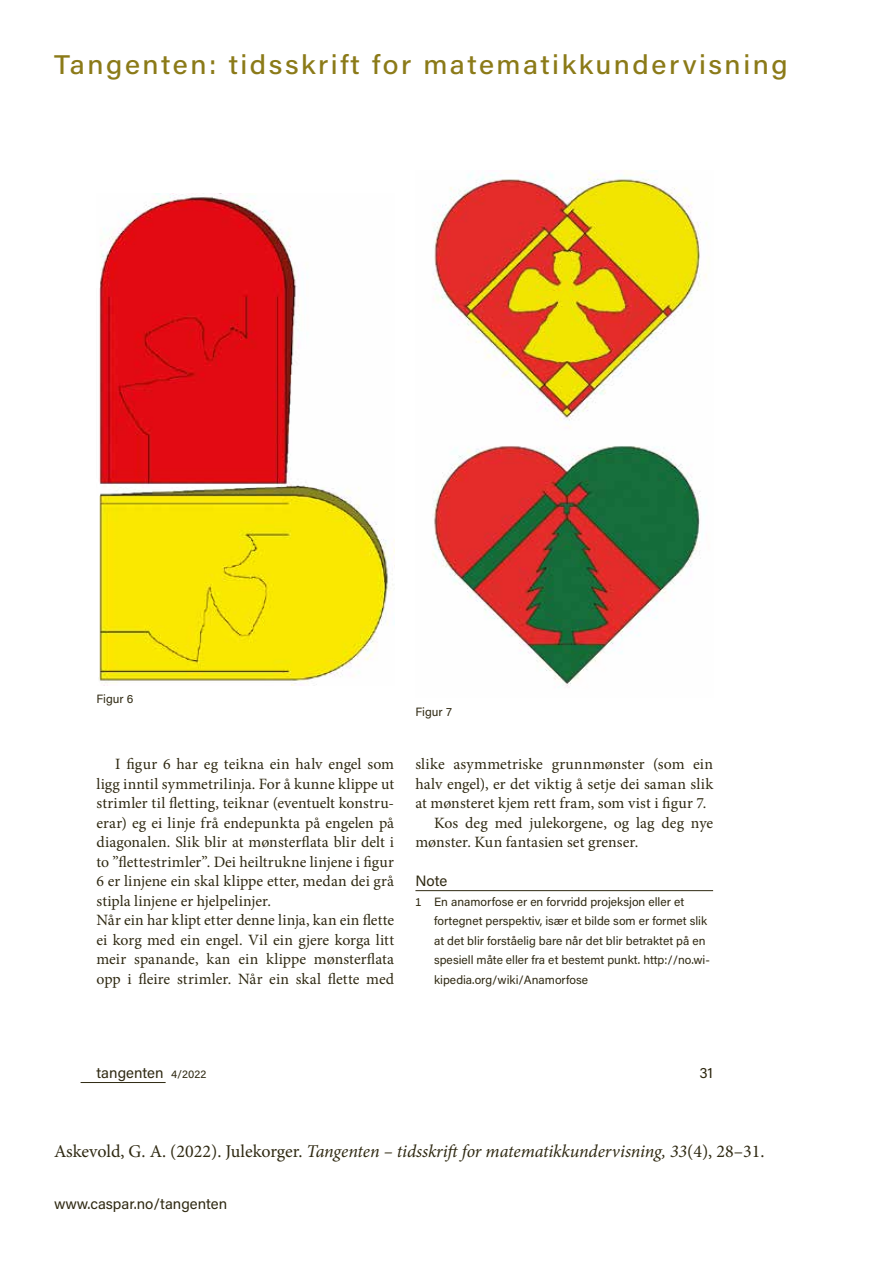
<style>
.page{position:relative;width:893px;height:1263px;background:#fff}
.page>*{position:absolute;margin:0;border:0;box-sizing:border-box;transform-origin:0 0}
.t1{font:500 27px "Acumin Pro";letter-spacing:.09em;color:#8b7a18;scale:1.05 1}
.t2{font:italic 18px "Minion Pro";letter-spacing:-.01em;color:#2f2912}
.t3{font:15.75px/19.5px "Minion Pro";color:#2f2912}
.t4{font:15px "Acumin Pro";color:#2f2912}
.t5{font:12px/19.5px "Acumin Pro";color:#2f2912}
.s1{font-size:11.25px}
.s2{font-style:normal}
</style>
<div class="page">
<hr style="left:81px;top:1082px;width:85px;height:1px;background:#2f2912">
<hr style="left:415px;top:890px;width:298px;height:1px;background:#2f2912">
<img style="left:432px;top:170px;width:275px;height:518px">
<img style="left:99px;top:193px;width:295px;height:492px">
<h1 class="t1" style="left:54px;top:46px;width:700px">Tangenten: tidsskrift for matematikkundervisning</h1>
<p class="t5" style="left:97px;top:689px;width:38px">Figur 6</p>
<p class="t5" style="left:415px;top:701px;width:38px">Figur 7</p>
<p class="t3" style="left:97px;top:754px;width:299px;text-indent:19px">I figur 6 har eg teikna ein halv engel som ligg inntil symmetrilinja. For å kunne klippe ut strimler til fletting, teiknar (eventuelt konstru&shy;erar) eg ei linje frå endepunkta på engelen på diagonalen. Slik blir at mønsterflata blir delt i to ”flettestrimler”. Dei heiltrukne linjene i figur 6 er linjene ein skal klippe etter, medan dei grå stipla linjene er hjelpelinjer.<br>Når ein har klipt etter denne linja, kan ein flette ei korg med ein engel. Vil ein gjere korga litt meir spanande, kan ein klippe mønsterflata opp i fleire strimler. Når ein skal flette med</p>
<p class="t3" style="left:415px;top:754px;width:299px">slike asymmetriske grunnmønster (som ein</p>
<p class="t3" style="left:415px;top:774px;width:299px">halv engel), er det viktig å setje dei saman slik</p>
<p class="t3" style="left:415px;top:793px;width:292px">at mønsteret kjem rett fram, som vist i figur 7.</p>
<p class="t3" style="left:434px;top:813px;width:281px">Kos deg med julekorgene, og lag deg nye</p>
<p class="t3" style="left:415px;top:832px;width:224px">mønster. Kun fantasien set grenser.</p>
<p class="t4" style="left:415px;top:870px;width:33px">Note</p>
<p class="t5" style="left:434px;top:891px;width:277px;text-indent:-19px">1 En anamorfose er en forvridd projeksjon eller et fortegnet perspektiv, især et bilde som er formet slik at det blir forståelig bare når det blir betraktet på en spesiell måte eller fra et bestemt punkt. http://no.wi&shy;kipedia.org/wiki/Anamorfose</p>
<p class="t4" style="left:97px;top:1063px;width:111px">tangenten <span class="s1">4/2022</span></p>
<p class="t4" style="left:699px;top:1063px;width:15px">31</p>
<p class="t2" style="left:54px;top:1139px;width:712px"><span class="s2">Askevold, G. A. (2022). Julekorger.</span> Tangenten – tidsskrift for matematikkundervisning, 33<span class="s2">(4), 28–31.</span></p>
<p class="t4" style="left:54px;top:1193px;width:175px">www.caspar.no/tangenten</p>
</div>
